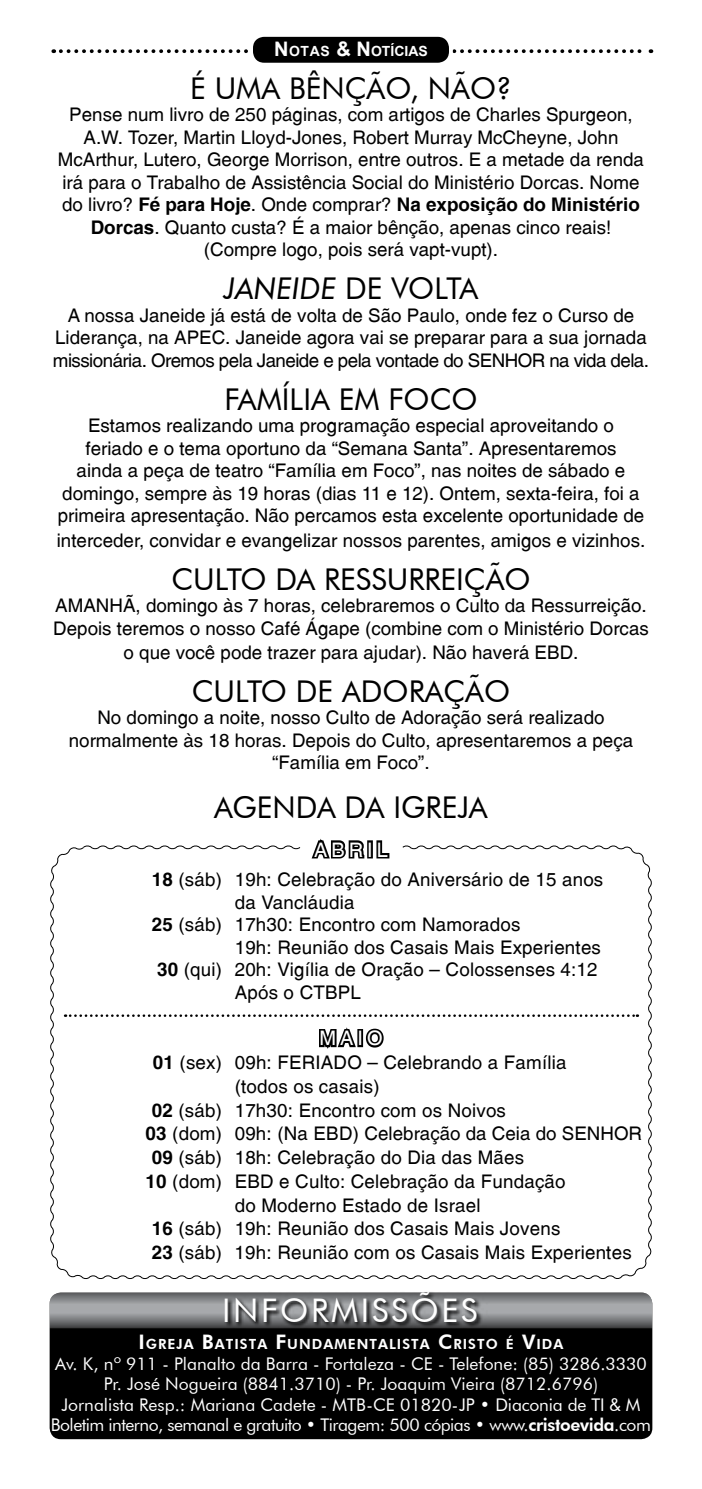
<style>
.page{position:relative;width:702px;height:1489px;background:#fff}
.page>*{position:absolute;margin:0;border:0;box-sizing:border-box;transform-origin:0 0}
.t1{font:32.5px "Futura BT";color:#fff}
.t2{font:30px "Futura BT";color:#000}
.t3{font:italic 30px "Futura BT";color:#000}
.t4{font:20px "Switzerland Plain";letter-spacing:.2em;color:#fff}
.t5{font:18.75px/22.5px "Switzerland Plain";color:#000;text-align:center}
.t6{font:700 18.75px "Switzerland";color:#000}
.t7{font:17.5px/20.5px "Futura BT";color:#fff;text-align:center}
.t8{font:800 14px "Futura BT";letter-spacing:.07em;color:#fff}
.t9{font:700 14px "Arial";color:#fff}
.s1{font-size:20px}
.s2{font-family:"Switzerland Plain";font-weight:400}
.s3{font-family:"Switzerland";font-weight:700}
.s4{font-style:normal}
.s5{font-weight:800}
</style>
<div class="page">
<svg style="left:317px;top:838px;width:47px;height:6px"></svg>
<div style="left:367px;top:840px;width:6px;height:18px;border:4px solid #000"></div>
<svg style="left:376px;top:840px;width:7px;height:4px"></svg>
<svg style="left:61px;top:49px;width:590px;height:4px"></svg>
<div style="left:251px;top:35px;width:200px;height:30px;background:#000;border-radius:13px"></div>
<div style="left:249px;top:33px;width:203px;height:33px;border:4px solid #fff;border-radius:13px"></div>
<svg style="left:50px;top:844px;width:602px;height:435px"></svg>
<div style="left:48px;top:1291px;width:605px;height:149px;background:#000;border-radius:12px"></div>
<svg style="left:50px;top:1292px;width:174px;height:36px;background:#848688"></svg>
<div style="left:47px;top:1289px;width:607px;height:152px;border:2px solid #fff;border-radius:12px"></div>
<svg style="left:224px;top:1290px;width:430px;height:75px"></svg>
<svg style="left:82px;top:844px;width:219px;height:6px"></svg>
<p class="t9" style="left:274px;top:42px;width:155px"><span class="s1">N</span> OTAS <span class="s1">&amp; N</span> OTÍCIAS</p>
<h2 class="t2" style="left:190px;top:70px;width:323px">É UMA BÊNÇÃO, NÃO?</h2>
<p class="t5" style="left:58px;top:103px;width:587px">Pense num livro de 250 páginas, com artigos de Charles Spurgeon, A.W. Tozer, Martin Lloyd-Jones, Robert Murray McCheyne, John McArthur, Lutero, George Morrison, entre outros. E a metade da renda irá para o Trabalho de Assistência Social do Ministério Dorcas. Nome</p>
<p class="t6" style="left:62px;top:193px;width:579px"><span class="s2">do livro?</span> Fé para Hoje<span class="s2">. Onde comprar?</span> Na exposição do Ministério</p>
<p class="t5" style="left:91px;top:216px;width:522px"><span class="s3">Dorcas</span>. Quanto custa? É a maior bênção, apenas cinco reais! (Compre logo, pois será vapt-vupt).</p>
<h2 class="t3" style="left:224px;top:270px;width:256px">JANEIDE <span class="s4">DE VOLTA</span></h2>
<p class="t5" style="left:53px;top:304px;width:597px">A nossa Janeide já está de volta de São Paulo, onde fez o Curso de<br>Liderança, na APEC. Janeide agora vai se preparar para a sua jornada missionária. Oremos pela Janeide e pela vontade do SENHOR na vida dela.</p>
<h2 class="t2" style="left:224px;top:381px;width:255px">FAMÍLIA EM FOCO</h2>
<p class="t5" style="left:57px;top:414px;width:590px">Estamos realizando uma programação especial aproveitando o<br>feriado e o tema oportuno da “Semana Santa”. Apresentaremos<br>ainda a peça de teatro “Família em Foco”, nas noites de sábado e domingo, sempre às 19 horas (dias 11 e 12). Ontem, sexta-feira, foi a primeira apresentação. Não percamos esta excelente oportunidade de interceder, convidar e evangelizar nossos parentes, amigos e vizinhos.</p>
<h2 class="t2" style="left:171px;top:560px;width:360px">CULTO DA RESSURREIÇÃO</h2>
<p class="t5" style="left:53px;top:593px;width:597px;line-height:23.2px">AMANHÃ, domingo às 7 horas, celebraremos o Culto da Ressurreição.<br>Depois teremos o nosso Café Ágape (combine com o Ministério Dorcas o que você pode trazer para ajudar). Não haverá EBD.</p>
<h2 class="t2" style="left:192px;top:672px;width:320px">CULTO DE ADORAÇÃO</h2>
<p class="t5" style="left:69px;top:706px;width:566px">No domingo a noite, nosso Culto de Adoração será realizado normalmente às 18 horas. Depois do Culto, apresentaremos a peça “Família em Foco”.</p>
<h2 class="t2" style="left:214px;top:789px;width:275px">AGENDA DA IGREJA</h2>
<p class="t4" style="left:314px;top:837px;width:75px">ABRIL</p>
<p class="t5" style="left:152px;top:868px;width:453px"><span class="s3">18</span> (sáb) 19h: Celebração do Aniversário de 15 anos</p>
<p class="t5" style="left:235px;top:890px;width:121px">da Vancláudia</p>
<p class="t5" style="left:152px;top:913px;width:370px"><span class="s3">25</span> (sáb) 17h30: Encontro com Namorados</p>
<p class="t5" style="left:235px;top:935px;width:368px">19h: Reunião dos Casais Mais Experientes</p>
<p class="t5" style="left:157px;top:958px;width:442px"><span class="s3">30</span> (qui) 20h: Vigília de Oração – Colossenses 4:12</p>
<p class="t5" style="left:235px;top:980px;width:128px">Após o CTBPL</p>
<p class="t4" style="left:319px;top:1026px;width:65px">MAIO</p>
<p class="t5" style="left:153px;top:1050px;width:415px"><span class="s3">01</span> (sex) 09h: FERIADO – Celebrando a Família</p>
<p class="t5" style="left:235px;top:1074px;width:146px">(todos os casais)</p>
<p class="t5" style="left:152px;top:1098px;width:355px"><span class="s3">02</span> (sáb) 17h30: Encontro com os Noivos</p>
<p class="t5" style="left:146px;top:1122px;width:498px"><span class="s3">03</span> (dom) 09h: (Na EBD) Celebração da Ceia do SENHOR</p>
<p class="t5" style="left:152px;top:1146px;width:374px"><span class="s3">09</span> (sáb) 18h: Celebração do Dia das Mães</p>
<p class="t5" style="left:146px;top:1169px;width:421px"><span class="s3">10</span> (dom) EBD e Culto: Celebração da Fundação</p>
<p class="t5" style="left:235px;top:1193px;width:247px">do Moderno Estado de Israel</p>
<p class="t5" style="left:152px;top:1217px;width:410px"><span class="s3">16</span> (sáb) 19h: Reunião dos Casais Mais Jovens</p>
<p class="t5" style="left:152px;top:1241px;width:481px"><span class="s3">23</span> (sáb) 19h: Reunião com os Casais Mais Experientes</p>
<h1 class="t1" style="left:222px;top:1290px;width:34px">Informissões</h1>
<p class="t8" style="left:138px;top:1335px;width:426px"><span class="s1">I</span>GREJA <span class="s1">B</span>ATISTA <span class="s1">F</span>UNDAMENTALISTA <span class="s1">C</span>RISTO É <span class="s1">V</span>I DA</p>
<p class="t7" style="left:51px;top:1353px;width:601px">Av. K, nº 911 - Planalto da Barra - Fortaleza - CE - Telefone: (85) 3286.3330<br>Pr. José Nogueira (8841.3710) - Pr. Joaquim Vieira (8712.6796)<br>Jornalista Resp.: Mariana Cadete - MTB-CE 01820-JP • Diaconia de TI &amp; M Boletim interno, semanal e gratuito • Tiragem: 500 cópias • www.<span class="s5">cristoevida</span>.com</p>
</div>
